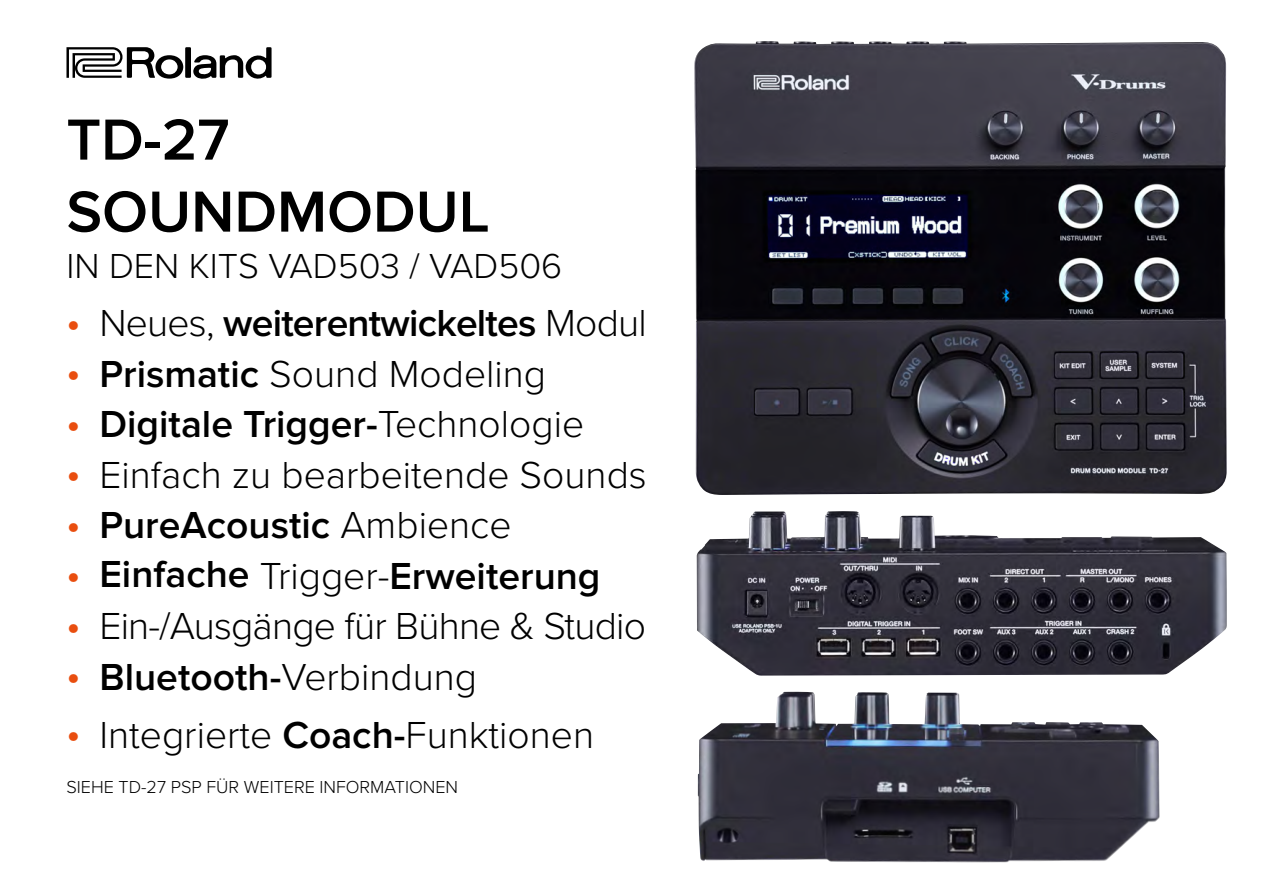
<style>
.page{position:relative;width:1263px;height:893px;background:#fff}
.page>*{position:absolute;margin:0;border:0;box-sizing:border-box;transform-origin:0 0}
.t1{font:600 60px/72px "Proxima Nova";color:#000}
.t2{font:600 39px "Proxima Nova";color:#000}
.t3{font:300 39px "Proxima Nova";color:#000}
.t4{font:600 39px "Proxima Nova";letter-spacing:-.02em;color:#000}
.t5{font:300 39px "Proxima Nova";letter-spacing:-.02em;color:#000}
.t6{font:300 36px "Proxima Nova";color:#000}
.t7{font:300 18px "Proxima Nova";color:#000}
.s1{color:#e94e0f}
.s2{font-weight:300}
.s3{font-weight:600;color:#e94e0f}
.s4{font-weight:600}
</style>
<div class="page">
<svg style="left:66px;top:47px;width:206px;height:32px"></svg>
<img style="left:694px;top:41px;width:533px;height:454px">
<img style="left:697px;top:511px;width:530px;height:165px">
<img style="left:698px;top:692px;width:462px;height:171px">
<h1 class="t1" style="left:66px;top:105px;width:425px">TD-27<br>SOUNDMODUL</h1>
<p class="t6" style="left:66px;top:239px;width:497px">IN DEN KITS VAD503 / VAD506</p>
<p class="t4" style="left:66px;top:301px;width:582px"><span class="s1">•</span> <span class="s2">Neues,</span> weiterentwickeltes <span class="s2">Modul</span></p>
<p class="t3" style="left:66px;top:345px;width:481px"><span class="s3">•</span> <span class="s4">Prismatic</span> Sound Modeling</p>
<p class="t2" style="left:66px;top:402px;width:519px"><span class="s1">•</span> Digitale Trigger-<span class="s2">Technologie</span></p>
<p class="t3" style="left:66px;top:446px;width:582px"><span class="s3">•</span> Einfach zu bearbeitende Sounds</p>
<p class="t2" style="left:66px;top:503px;width:447px"><span class="s1">•</span> PureAcoustic <span class="s2">Ambience</span></p>
<p class="t2" style="left:66px;top:553px;width:536px"><span class="s1">•</span> Einfache <span class="s2">Trigger-</span>Erweiterung</p>
<p class="t5" style="left:66px;top:597px;width:581px"><span class="s3">•</span> Ein-/Ausgänge für Bühne &amp; Studio</p>
<p class="t2" style="left:66px;top:654px;width:412px"><span class="s1">•</span> Bluetooth-<span class="s2">Verbindung</span></p>
<p class="t3" style="left:66px;top:706px;width:529px"><span class="s3">•</span> Integrierte <span class="s4">Coach-</span>Funktionen</p>
<p class="t7" style="left:66px;top:773px;width:393px">SIEHE TD-27 PSP FÜR WEITERE INFORMATIONEN</p>
</div>
